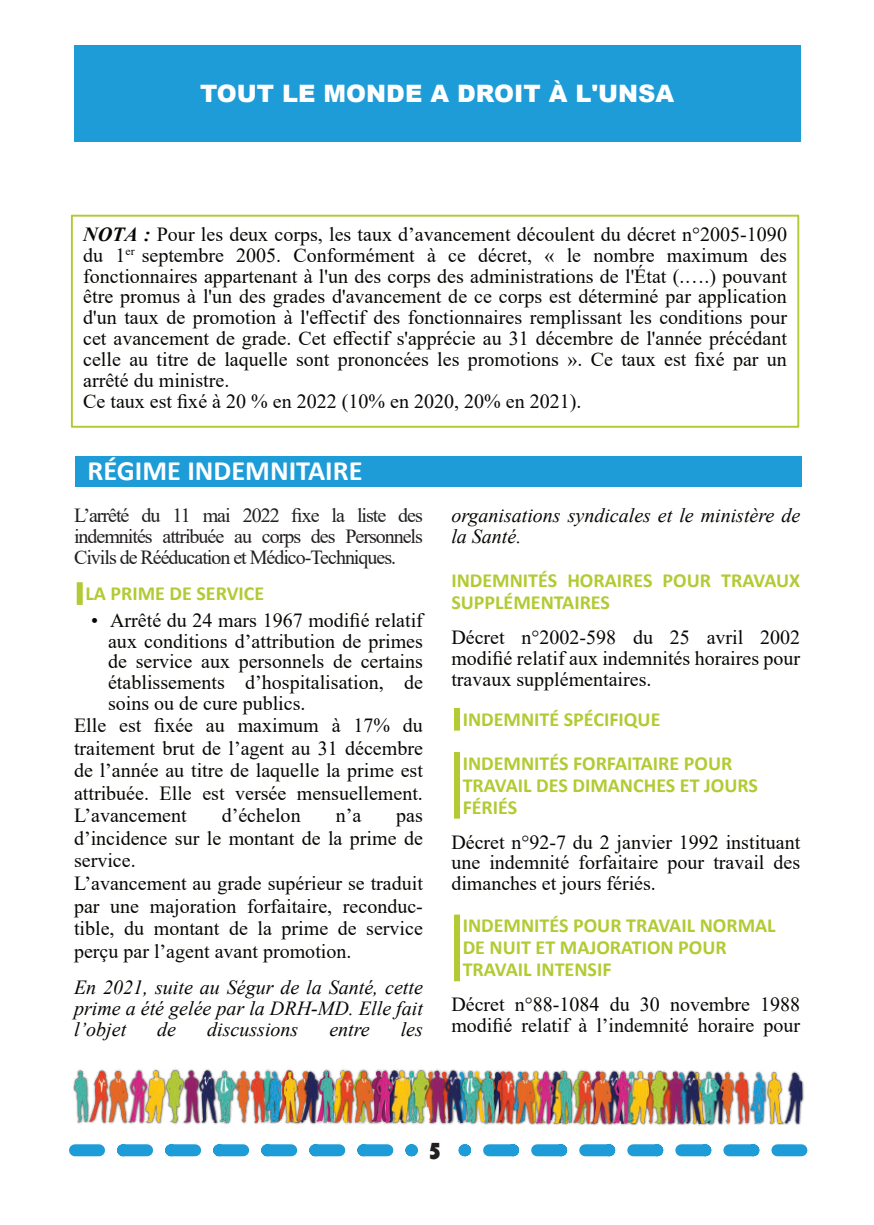
<style>
.page{position:relative;width:874px;height:1225px;background:#fff}
.page>*{position:absolute;margin:0;border:0;box-sizing:border-box;transform-origin:0 0}
.t1{font:700 28px "Calibri";color:#fff}
.t2{font:900 24px "Arial";color:#fff}
.t3{font:24px "Bauhaus 93";color:#231f20}
.t4{font:20px/20.8px "Times New Roman";color:#080704}
.t5{font:700 20px/22px "Calibri";color:#b3ca34}
.t6{font:italic 20px/20.8px "Times New Roman";color:#080704;text-align:justify}
.t7{font:20px/20.8px "Times New Roman";letter-spacing:-.05em;color:#231f20;text-align:justify}
.s1{font-weight:700;font-style:italic}
</style>
<div class="page">
<div style="left:74px;top:45px;width:725px;height:97px;background:#1d9cd8"></div>
<svg style="left:75px;top:1144px;width:337px;height:12px"></svg>
<svg style="left:464px;top:1144px;width:337px;height:12px"></svg>
<img style="left:73px;top:1068px;width:730px;height:57px">
<div style="left:71px;top:215px;width:727px;height:213px;border:2px solid #b3ca34"></div>
<div style="left:77px;top:582px;width:6px;height:23px;background:#b3ca34"></div>
<div style="left:454px;top:708px;width:6px;height:22px;background:#b3ca34"></div>
<div style="left:454px;top:752px;width:6px;height:66px;background:#b3ca34"></div>
<div style="left:454px;top:914px;width:6px;height:67px;background:#b3ca34"></div>
<div style="left:75px;top:456px;width:726px;height:30px;background:#1d9cd8"></div>
<p class="t2" style="left:200px;top:76px;width:475px">TOUT LE MONDE A DROIT À L'UNSA</p>
<p class="t4" style="left:83px;top:223px;width:705px"><span class="s1">NOTA :</span> Pour les deux corps, les taux d’avancement découlent du décret n°2005-1090 du 1<sup>er</sup> septembre 2005. Conformément à ce décret, « le nombre maximum des fonctionnaires appartenant à l'un des corps des administrations de l'État (.….) pouvant être promus à l'un des grades d'avancement de ce corps est déterminé par application d'un taux de promotion à l'effectif des fonctionnaires remplissant les conditions pour cet avancement de grade. Cet effectif s'apprécie au 31 décembre de l'année précédant celle au titre de laquelle sont prononcées les promotions ». Ce taux est fixé par un arrêté du ministre.<br>Ce taux est fixé à 20 % en 2022 (10% en 2020, 20% en 2021).</p>
<h1 class="t1" style="left:87px;top:450px;width:276px">RÉGIME INDEMNITAIRE</h1>
<p class="t7" style="left:74px;top:504px;width:350px">L’arrêté du 11 mai 2022 fixe la liste des indemnités attribuée au corps des Personnels Civils de Rééducation et Médico-Techniques.</p>
<p class="t5" style="left:85px;top:582px;width:180px">LA PRIME DE SERVICE</p>
<p class="t4" style="left:91px;top:609px;width:333px">• Arrêté du 24 mars 1967 modifié relatif</p>
<p class="t4" style="left:108px;top:630px;width:316px">aux conditions d’attribution de primes</p>
<p class="t4" style="left:108px;top:650px;width:316px">de service aux personnels de certains</p>
<p class="t4" style="left:108px;top:671px;width:316px">établissements d’hospitalisation, de</p>
<p class="t4" style="left:108px;top:692px;width:199px">soins ou de cure publics.</p>
<p class="t4" style="left:74px;top:714px;width:350px">Elle est fixée au maximum à 17% du</p>
<p class="t4" style="left:74px;top:737px;width:350px">traitement brut de l’agent au 31 décembre</p>
<p class="t4" style="left:74px;top:759px;width:350px">de l’année au titre de laquelle la prime est</p>
<p class="t4" style="left:74px;top:782px;width:350px">attribuée. Elle est versée mensuellement.</p>
<p class="t4" style="left:74px;top:804px;width:114px">L’avancement</p>
<p class="t4" style="left:222px;top:804px;width:80px">d’échelon</p>
<p class="t4" style="left:335px;top:804px;width:27px">n’a</p>
<p class="t4" style="left:74px;top:804px;width:350px;line-height:22.6px;text-indent:322px">pas d’incidence sur le montant de la prime de service.<br>L’avancement au grade supérieur se traduit par une majoration forfaitaire, reconduc&shy;tible, du montant de la prime de service perçu par l’agent avant promotion.</p>
<p class="t6" style="left:74px;top:976px;width:350px">En 2021, suite au Ségur de la Santé, cette prime a été gelée par la DRH-MD. Elle fait l’objet</p>
<p class="t6" style="left:157px;top:1018px;width:20px">de</p>
<p class="t6" style="left:207px;top:1018px;width:93px">discussions</p>
<p class="t6" style="left:329px;top:1018px;width:42px">entre</p>
<p class="t6" style="left:400px;top:1018px;width:24px">les</p>
<p class="t6" style="left:451px;top:504px;width:350px">organisations syndicales et le ministère de la Santé.</p>
<p class="t5" style="left:451px;top:569px;width:350px">INDEMNITÉS HORAIRES POUR TRAVAUX<br>SUPPLÉMENTAIRES</p>
<p class="t4" style="left:451px;top:626px;width:350px;text-align:justify">Décret n°2002-598 du 25 avril 2002 modifié relatif aux indemnités horaires pour travaux supplémentaires.</p>
<p class="t5" style="left:462px;top:707px;width:199px">INDEMNITÉ SPÉCIFIQUE</p>
<p class="t5" style="left:462px;top:751px;width:296px">INDEMNITÉS FORFAITAIRE POUR<br>TRAVAIL DES DIMANCHES ET JOURS<br>FÉRIÉS</p>
<p class="t4" style="left:451px;top:830px;width:350px;text-align:justify">Décret n°92-7 du 2 janvier 1992 instituant une indemnité forfaitaire pour travail des dimanches et jours fériés.</p>
<p class="t5" style="left:462px;top:914px;width:314px">INDEMNITÉS POUR TRAVAIL NORMAL<br>DE NUIT ET MAJORATION POUR<br>TRAVAIL INTENSIF</p>
<p class="t4" style="left:451px;top:993px;width:350px">Décret n°88-1084 du 30 novembre 1988 modifié relatif à l’indemnité horaire pour</p>
<p class="t3" style="left:428px;top:1137px;width:15px">5</p>
</div>
